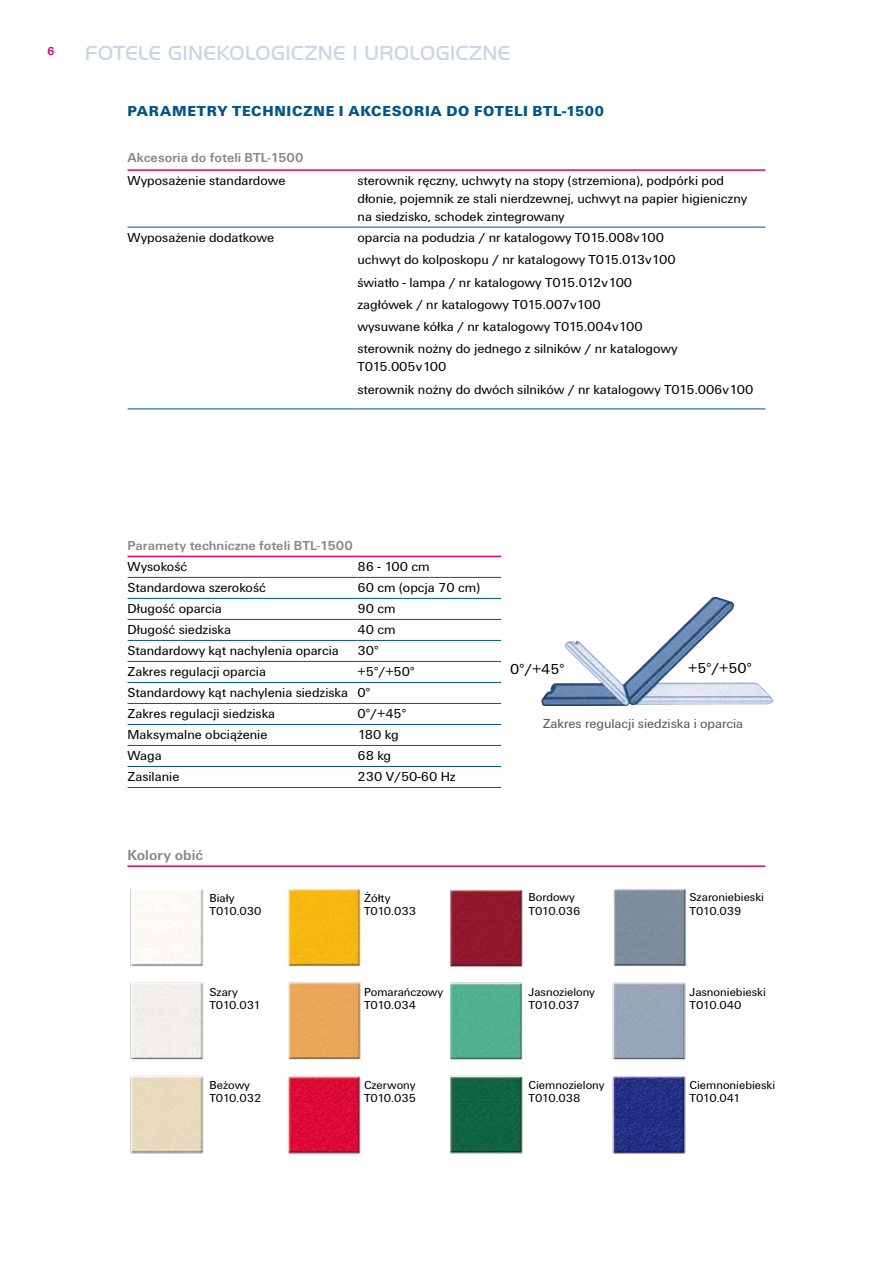
<style>
.page{position:relative;width:893px;height:1263px;background:#fff}
.page>*{position:absolute;margin:0;border:0;box-sizing:border-box;transform-origin:0 0}
.t1{font:21px "Handel Got D Ligh";letter-spacing:.02em;color:#c9d5e6}
.t2{font:15px "U001 TOT Blac";letter-spacing:.045em;color:#00558d}
.t3{font:15px "U001 TOT";color:#000}
.t4{font:700 15px "U001 TOT";color:#878889}
.t5{font:13.5px/22.2px "U001 TOT";color:#000}
.t6{font:700 13.5px "U001 TOT";color:#878889}
.t7{font:13.5px "U001 TOT";color:#58585a}
.t8{font:12px/13.5px "U001 TOT";color:#000}
.t9{font:700 12px "U001 TOT";color:#e2007a}
</style>
<div class="page">
<hr style="left:128px;top:169px;width:229px;height:2px;background:#e2007a">
<hr style="left:357px;top:169px;width:408px;height:2px;background:#e2007a">
<hr style="left:128px;top:227px;width:229px;height:1px;background:#00558d">
<hr style="left:357px;top:227px;width:408px;height:1px;background:#00558d">
<hr style="left:128px;top:409px;width:229px;height:1px;background:#00558d">
<hr style="left:357px;top:409px;width:408px;height:1px;background:#00558d">
<hr style="left:128px;top:556px;width:230px;height:1px;background:#e2007a">
<hr style="left:358px;top:556px;width:143px;height:1px;background:#e2007a">
<hr style="left:128px;top:577px;width:230px;height:1px;background:#00558d">
<hr style="left:358px;top:577px;width:143px;height:1px;background:#00558d">
<hr style="left:128px;top:598px;width:230px;height:1px;background:#00558d">
<hr style="left:358px;top:598px;width:143px;height:1px;background:#00558d">
<hr style="left:128px;top:619px;width:230px;height:1px;background:#00558d">
<hr style="left:358px;top:619px;width:143px;height:1px;background:#00558d">
<hr style="left:128px;top:640px;width:230px;height:1px;background:#00558d">
<hr style="left:358px;top:640px;width:143px;height:1px;background:#00558d">
<hr style="left:128px;top:661px;width:230px;height:1px;background:#00558d">
<hr style="left:358px;top:661px;width:143px;height:1px;background:#00558d">
<hr style="left:128px;top:682px;width:230px;height:1px;background:#00558d">
<hr style="left:358px;top:682px;width:143px;height:1px;background:#00558d">
<hr style="left:128px;top:703px;width:230px;height:1px;background:#00558d">
<hr style="left:358px;top:703px;width:143px;height:1px;background:#00558d">
<hr style="left:128px;top:724px;width:230px;height:1px;background:#00558d">
<hr style="left:358px;top:724px;width:143px;height:1px;background:#00558d">
<hr style="left:128px;top:745px;width:230px;height:1px;background:#00558d">
<hr style="left:358px;top:745px;width:143px;height:1px;background:#00558d">
<hr style="left:128px;top:766px;width:230px;height:1px;background:#00558d">
<hr style="left:358px;top:766px;width:143px;height:1px;background:#00558d">
<hr style="left:128px;top:787px;width:230px;height:1px;background:#00558d">
<hr style="left:358px;top:787px;width:143px;height:1px;background:#00558d">
<img style="left:541px;top:597px;width:232px;height:109px">
<hr style="left:127px;top:865px;width:638px;height:2px;background:#e2007a">
<img style="left:130px;top:889px;width:74px;height:265px">
<img style="left:450px;top:889px;width:73px;height:265px">
<img style="left:288px;top:888px;width:73px;height:266px">
<img style="left:612px;top:888px;width:75px;height:266px">
<p class="t9" style="left:47px;top:44px;width:9px">6</p>
<h1 class="t1" style="left:85px;top:41px;width:427px">FOTELE GINEKOLOGICZNE I UROLOGICZNE</h1>
<p class="t2" style="left:128px;top:103px;width:478px">PARAMETRY TECHNICZNE I AKCESORIA DO FOTELI BTL-1500</p>
<p class="t6" style="left:128px;top:150px;width:177px">Akcesoria do foteli BTL-1500</p>
<p class="t5" style="left:128px;top:170px;width:159px">Wyposażenie standardowe</p>
<p class="t5" style="left:357px;top:172px;width:391px;line-height:18px">sterownik ręczny, uchwyty na stopy (strzemiona), podpórki pod dłonie, pojemnik ze stali nierdzewnej, uchwyt na papier higieniczny na siedzisko, schodek zintegrowany</p>
<p class="t5" style="left:128px;top:227px;width:148px">Wyposażenie dodatkowe</p>
<p class="t5" style="left:357px;top:227px;width:322px">oparcia na podudzia / nr katalogowy T015.008v100 uchwyt do kolposkopu / nr katalogowy T015.013v100 światło - lampa / nr katalogowy T015.012v100 zagłówek / nr katalogowy T015.007v100<br>wysuwane kółka / nr katalogowy T015.004v100 sterownik nożny do jednego z silników / nr katalogowy</p>
<p class="t5" style="left:357px;top:356px;width:397px">T015.005v100<br>sterownik nożny do dwóch silników / nr katalogowy T015.006v100</p>
<p class="t6" style="left:128px;top:538px;width:227px">Paramety techniczne foteli BTL-1500</p>
<p class="t5" style="left:128px;top:556px;width:61px">Wysokość</p>
<p class="t5" style="left:358px;top:556px;width:74px">86 - 100 cm</p>
<p class="t5" style="left:128px;top:577px;width:140px">Standardowa szerokość</p>
<p class="t5" style="left:358px;top:577px;width:124px">60 cm (opcja 70 cm)</p>
<p class="t5" style="left:128px;top:598px;width:96px">Długość oparcia</p>
<p class="t5" style="left:358px;top:598px;width:40px">90 cm</p>
<p class="t5" style="left:128px;top:619px;width:105px">Długość siedziska</p>
<p class="t5" style="left:358px;top:619px;width:40px">40 cm</p>
<p class="t5" style="left:128px;top:640px;width:213px">Standardowy kąt nachylenia oparcia</p>
<p class="t5" style="left:358px;top:640px;width:22px">30°</p>
<p class="t5" style="left:128px;top:661px;width:140px">Zakres regulacji oparcia</p>
<p class="t5" style="left:128px;top:662px;width:289px;line-height:21px;text-indent:230px">+5°/+50°<br>Standardowy kąt nachylenia siedziska 0°<br>Zakres regulacji siedziska</p>
<p class="t5" style="left:358px;top:703px;width:50px">0°/+45°</p>
<p class="t5" style="left:128px;top:724px;width:141px">Maksymalne obciążenie</p>
<p class="t5" style="left:358px;top:724px;width:43px">180 kg</p>
<p class="t5" style="left:128px;top:745px;width:36px">Waga</p>
<p class="t5" style="left:358px;top:745px;width:35px">68 kg</p>
<p class="t5" style="left:128px;top:766px;width:53px">Zasilanie</p>
<p class="t5" style="left:358px;top:766px;width:100px">230 V/50-60 Hz</p>
<p class="t4" style="left:127px;top:847px;width:77px">Kolory obić</p>
<p class="t8" style="left:209px;top:891px;width:54px">Biały<br>T010.030</p>
<p class="t8" style="left:364px;top:891px;width:54px">Żółty<br>T010.033</p>
<p class="t8" style="left:209px;top:985px;width:53px">Szary<br>T010.031</p>
<p class="t8" style="left:364px;top:985px;width:81px">Pomarańczowy<br>T010.034</p>
<p class="t8" style="left:209px;top:1078px;width:54px">Beżowy<br>T010.032</p>
<p class="t8" style="left:364px;top:1078px;width:54px">Czerwony<br>T010.035</p>
<p class="t3" style="left:510px;top:661px;width:56px">0°/+45°</p>
<p class="t3" style="left:688px;top:660px;width:65px">+5°/+50°</p>
<p class="t7" style="left:543px;top:716px;width:202px">Zakres regulacji siedziska i oparcia</p>
<p class="t8" style="left:529px;top:891px;width:54px">Bordowy<br>T010.036</p>
<p class="t8" style="left:689px;top:891px;width:76px">Szaroniebieski<br>T010.039</p>
<p class="t8" style="left:529px;top:985px;width:68px">Jasnozielony<br>T010.037</p>
<p class="t8" style="left:689px;top:985px;width:78px">Jasnoniebieski<br>T010.040</p>
<p class="t8" style="left:529px;top:1078px;width:77px">Ciemnozielony<br>T010.038</p>
<p class="t8" style="left:689px;top:1078px;width:87px">Ciemnoniebieski<br>T010.041</p>
</div>
